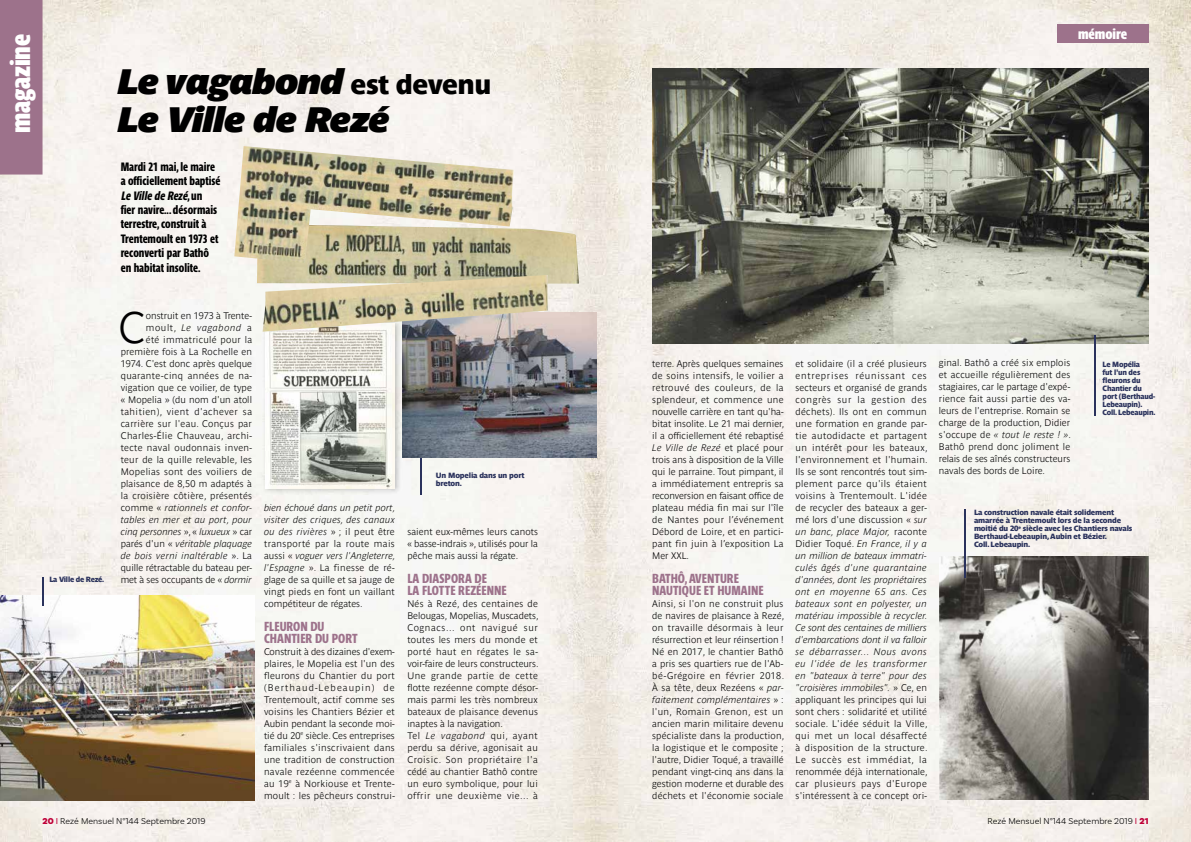
<style>
.page{position:relative;width:1191px;height:842px;background:#fff}
.page>*{position:absolute;margin:0;border:0;box-sizing:border-box;transform-origin:0 0}
.t1{font:700 43.5px "Parisine Std Clair";color:#000}
.t2{font:italic 700 35px/38px "Parisine Std Sombre";letter-spacing:-.02em;color:#000}
.t3{font:27px "Parisine Std Comp Sombre";color:#fff}
.t4{font:14.1px "Parisine Std Comp Sombre";color:#fff}
.t5{font:700 13px/12px "Parisine Std Comp";color:#9d728b}
.t6{font:700 12px/14.4px "Parisine Std Comp";color:#000}
.t7{font:700 9.5px/12px "Parisine Std Clair";letter-spacing:.02em;color:#000;text-align:justify}
.t8{font:300 9px "Basic Sans";color:#000}
.t9{font:7.5px/8px "Parisine Std Sombre";letter-spacing:-.025em;color:#2a325c}
.t10{font:7.5px/8px "Parisine Std Sombre";letter-spacing:-.025em;color:#2a325c;scale:.95 1}
.s1{font-weight:400;font-style:normal;font-size:27px}
.s2{font-style:italic}
.s3{font-weight:900;color:#bf0038}
.s4{font-weight:400;color:#bf0038}
</style>
<div class="page">
<img style="left:0;top:0;width:1191px;height:842px">
<div style="left:0;top:0;width:43px;height:175px;background:#9d728b"></div>
<div style="left:1056px;top:24px;width:92px;height:19px;background:#9d728b"></div>
<img style="left:262px;top:332px;width:141px;height:162px">
<img style="left:265px;top:332px;width:129px;height:157px">
<img style="left:652px;top:68px;width:496px;height:275px">
<img style="left:940px;top:556px;width:208px;height:243px">
<hr style="left:1094px;top:335px;width:1px;height:81px;background:#2a325c">
<hr style="left:420px;top:414px;width:1px;height:81px;background:#2a325c">
<hr style="left:965px;top:510px;width:1px;height:68px;background:#2a325c">
<img style="left:257px;top:224px;width:322px;height:60px">
<img style="left:234px;top:146px;width:280px;height:117px">
<img style="left:403px;top:313px;width:193px;height:145px">
<img style="left:262px;top:275px;width:285px;height:57px">
<img style="left:0;top:595px;width:254px;height:206px">
<svg style="left:43px;top:577px;width:1px;height:28px"></svg>
<h3 class="t3" style="left:4px;top:133px;width:101px;rotate:-90deg">magazine</h3>
<p class="t10" style="left:49px;top:576px;width:59px">La Ville de Rezé.</p>
<h2 class="t2" style="left:118px;top:62px;width:375px">Le vagabond <span class="s1">est devenu<br></span>Le Ville de Rezé</h2>
<p class="t6" style="left:121px;top:159px;width:101px">Mardi 21 mai, le maire a officiellement baptisé<br><span class="s2">Le Ville de Rezé</span>, u n<br>fier navire... désormais terrestre, construit à<br>Trentemoult en 1973 et reconverti par Bathô en habitat insolite.</p>
<h1 class="t1" style="left:119px;top:302px;width:29px">C</h1>
<p class="t7" style="left:121px;top:309px;width:133px;text-align:right">onstruit en 1973 à Trente&shy;moult, <span class="s2">Le vagabond</span> a<br>été immatriculé pour la première fois à La Rochelle en<br>1974. C'est donc après quelque quarante-cinq années de na&shy;vigation que ce voilier, de type « Mopelia » (du nom d'un atoll tahitien), vient d'achever sa carrière sur l'eau. Conçus par<br>Charles-Élie Chauveau, archi&shy;tecte naval oudonnais inven&shy;teur de la quille relevable, les<br>Mopelias sont des voiliers de plaisance de 8,50 m adaptés à la croisière côtière, présentés comme « <span class="s2">rationnels et confor&shy;tables en mer et au port, pour cinq personnes</span> », « <span class="s2">luxueux</span> » car parés d'un « <span class="s2">véritable plaquage de bois verni inaltérable</span> ». La quille rétractable du bateau per&shy;met à ses occupants de « <span class="s2">dormir</span></p>
<p class="t9" style="left:436px;top:471px;width:90px">Un Mopelia dans un port breton.</p>
<p class="t7" style="left:264px;top:501px;width:133px"><span class="s2">bien échoué dans un petit port, visiter des criques , des canaux ou des rivières</span> » ; il peut être transporté par la route mais aussi « <span class="s2">voguer vers l'Angleterre, l'Espagne</span> ». La finesse de ré&shy;glage de sa quille et sa jauge de vingt pieds en font un vaillant compétiteur de régates.</p>
<h3 class="t5" style="left:264px;top:620px;width:95px">FLEURON DU<br>CHANTIER DU PORT</h3>
<p class="t7" style="left:264px;top:645px;width:132px">Construit à des dizaines d'exem&shy;plaires, le Mopelia est l'un des fleurons du Chantier du port (Berthaud-Lebeaupin) de Trentemoult, actif comme ses voisins les Chantiers Bézier et Aubin pendant la seconde moi&shy;tié du 20<sup>e</sup> siècle. Ces entreprises familiales s'inscrivaient dans une tradition de construction navale rezéenne commencée au 19<sup>e</sup> à Norkiouse et Trente&shy;moult : les pêcheurs construi-</p>
<p class="t7" style="left:407px;top:525px;width:132px">saient eux-mêmes leurs canots « basse-indrais », utilisés pour la pêche mais aussi la régate.</p>
<h3 class="t5" style="left:407px;top:572px;width:101px">LA DIASPORA DE<br>LA FLOTTE REZÉENNE</h3>
<p class="t7" style="left:407px;top:597px;width:133px;text-align:left">Nés à Rezé, des centaines de<br>Belougas, Mopelias, Muscadets,<br>Cognacs... ont navigué sur toutes les mers du monde et porté haut en régates le sa&shy;voir-faire de leurs constructeurs.<br>Une grande partie de cette flotte rezéenne compte désor&shy;mais parmi les très nombreux bateaux de plaisance devenus inaptes à la navigation.<br>Tel <span class="s2">Le vagabond</span> qui, ayant perdu sa dérive, agonisait au<br>Croisic. Son propriétaire l'a cédé au chantier Bathô contre un euro symbolique, pour lui offrir une deuxième vie... à</p>
<h3 class="t4" style="left:1078px;top:25px;width:51px">mémoire</h3>
<p class="t7" style="left:652px;top:357px;width:134px">terre. Après quelques semaines de soins intensifs, le voilier a retrouvé des couleurs, de la splendeur, et commence une nouvelle carrière en tant qu'ha&shy;bitat insolite. Le 21 mai dernier, il a officiellement été rebaptisé <span class="s2">Le Ville de Rezé</span> et placé pour trois ans à disposition de la Ville qui le parraine. Tout pimpant, il a immédiatement entrepris sa reconversion en faisant office de plateau média fin mai sur l'île de Nantes pour l’événement Débord de Loire, et en partici&shy;pant fin juin à l’exposition La Mer XXL.</p>
<h3 class="t5" style="left:652px;top:572px;width:113px">BATHÔ, AVENTURE<br>NAUTIQUE ET HUMAINE</h3>
<p class="t7" style="left:652px;top:597px;width:134px">Ainsi, si l'on ne construit plus de navires de plaisance à Rezé, on travaille désormais à leur résurrection et leur réinsertion !<br>Né en 2017, le chantier Bathô a pris ses quartiers rue de l'Ab&shy;bé-Grégoire en février 2018.<br>À sa tête, deux Rezéens « <span class="s2">par&shy;faitement complémentaires</span> » : l'un, Romain Grenon, est un ancien marin militaire devenu spécialiste dans la production, la logistique et le composite ; l'autre, Didier Toqué, a travaillé pendant vingt-cinq ans dans la gestion moderne et durable des déchets et l'économie sociale</p>
<p class="t7" style="left:795px;top:357px;width:134px">et solidaire (il a créé plusieurs entreprises réunissant ces secteurs et organisé de grands congrès sur la gestion des déchets). Ils ont en commun une formation en grande par&shy;tie autodidacte et partagent un intérêt pour les bateaux, l'environnement et l'humain.<br>Ils se sont rencontrés tout sim&shy;plement parce qu'ils étaient voisins à Trentemoult. L'idée de recycler des bateaux a ger&shy;mé lors d'une discussion « <span class="s2">sur un banc, place Major,</span> raconte Didier Toqué. <span class="s2">En France, il y a un million de bateaux immatri&shy;culés âgés d'une quarantaine d'années, dont les propriétaires ont en moyenne 65 ans. Ces bateaux sont en polyester, un matériau impossible à recycler.<br>Ce sont des centaines de milliers d'embarcations dont il va falloir se débarrasser... Nous avons eu l'idée de les transformer en "bateaux à terre" pour des "croisières immobiles".</span> » Ce, en appliquant les principes qui lui sont chers : solidarité et utilité sociale. L'idée séduit la Ville, qui met un local désaffecté à disposition de la structure.<br>Le succès est immédiat, la renommée déjà internationale, car plusieurs pays d'Europe s'intéressent à ce concept ori-</p>
<p class="t7" style="left:939px;top:357px;width:134px">ginal. Bathô a créé six emplois et accueille régulièrement des stagiaires, car le partage d'expé&shy;rience fait aussi partie des va&shy;leurs de l'entreprise. Romain se charge de la production, Didier s'occupe de <span class="s2">« tout le reste ! »</span>.<br>Bathô prend donc joliment le relais de ses aînés constructeurs navals des bords de Loire.</p>
<p class="t10" style="left:1102px;top:360px;width:57px">Le Mopélia<br>fut l'un des fleurons du<br>Chantier du port (Berthaud-<br>Lebeaupin).<br>Coll. Lebeaupin.</p>
<p class="t9" style="left:974px;top:508px;width:160px">La construction navale était solidement amarrée à Trentemoult lors de la seconde moitié du 20<sup>e</sup> siècle avec les Chantiers navals Berthaud-Lebeaupin, Aubin et Bézier.<br>Coll. Lebeaupin.</p>
<p class="t8" style="left:43px;top:816px;width:164px"><span class="s3">20</span> <span class="s4">I</span> Rezé Mensuel N°144 Septembre 2019</p>
<p class="t8" style="left:987px;top:816px;width:162px">Rezé Mensuel N°144 Septembre 2019 <span class="s4">I</span> <span class="s3">21</span></p>
<p class="t8" style="left:125px;top:816px;width:56px">xxx Mois 2019</p>
<p class="t8" style="left:1013px;top:816px;width:100px">Rezé Mensuel N°xxx Mois</p>
</div>
